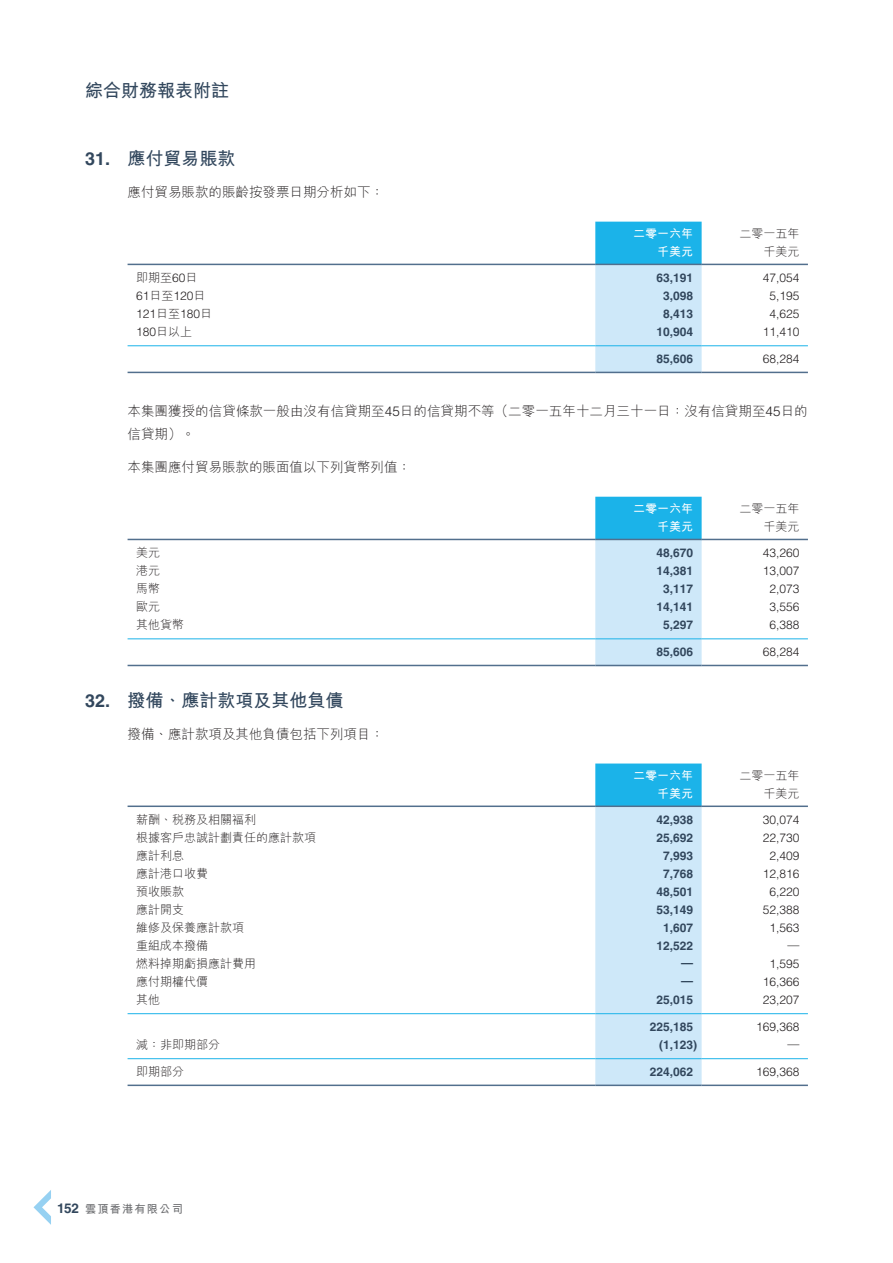
<style>
.page{position:relative;width:893px;height:1263px;background:#fff}
.page>*{position:absolute;margin:0;border:0;box-sizing:border-box;transform-origin:0 0}
._3__標題{font:700 18px "M Hei HK";color:#32475d}
._1__內文{font:300 13.5px/23.2px "M Hei HK";color:#231f20}
._9__表內文{font:300 12px "Helvetica LT Std";color:#231f20}
._9__表內文-2{font:700 12px "Helvetica LT Std";color:#32475d}
._9__表內文-3{font:300 12px "M Hei HK";color:#231f20}
._9__表內文-4{font:700 12px "M Hei HK";color:#fff}
.t1{font:700 11.25px "M Hei HK";letter-spacing:.1em;color:#6c6d70}
.s1{font-family:"Helvetica LT Std"}
.s2{font-family:"M Hei HK"}
.s3{font-family:"Helvetica LT Std";font-size:13.5px;color:#32475d}
</style>
<div class="page">
<svg style="left:33px;top:1190px;width:18px;height:35px"></svg>
<svg style="left:595px;top:222px;width:107px;height:150px;background:#9bd8f3"></svg>
<hr style="left:128px;top:264px;width:467px;height:1px;background:#526f8d">
<hr style="left:595px;top:264px;width:107px;height:1px;background:#526f8d">
<hr style="left:702px;top:264px;width:106px;height:1px;background:#526f8d">
<hr style="left:128px;top:345px;width:467px;height:1px;background:#1bb3e9">
<hr style="left:595px;top:345px;width:107px;height:1px;background:#1bb3e9">
<hr style="left:702px;top:345px;width:106px;height:1px;background:#1bb3e9">
<hr style="left:128px;top:372px;width:467px;height:1px;background:#526f8d">
<hr style="left:595px;top:372px;width:107px;height:1px;background:#526f8d">
<hr style="left:702px;top:372px;width:106px;height:1px;background:#526f8d">
<svg style="left:595px;top:497px;width:107px;height:168px;background:#a0daf4"></svg>
<hr style="left:128px;top:539px;width:467px;height:1px;background:#526f8d">
<hr style="left:595px;top:539px;width:107px;height:1px;background:#526f8d">
<hr style="left:702px;top:539px;width:106px;height:1px;background:#526f8d">
<hr style="left:128px;top:638px;width:467px;height:1px;background:#1bb3e9">
<hr style="left:595px;top:638px;width:107px;height:1px;background:#1bb3e9">
<hr style="left:702px;top:638px;width:106px;height:1px;background:#1bb3e9">
<hr style="left:128px;top:665px;width:467px;height:1px;background:#526f8d">
<hr style="left:595px;top:665px;width:107px;height:1px;background:#526f8d">
<hr style="left:702px;top:665px;width:106px;height:1px;background:#526f8d">
<svg style="left:595px;top:763px;width:107px;height:321px;background:#b6e1f6"></svg>
<hr style="left:128px;top:805px;width:467px;height:2px;background:#526f8d">
<hr style="left:595px;top:805px;width:107px;height:2px;background:#526f8d">
<hr style="left:702px;top:805px;width:106px;height:2px;background:#526f8d">
<hr style="left:128px;top:1013px;width:467px;height:1px;background:#1bb3e9">
<hr style="left:595px;top:1013px;width:107px;height:1px;background:#1bb3e9">
<hr style="left:702px;top:1013px;width:106px;height:1px;background:#1bb3e9">
<hr style="left:128px;top:1058px;width:467px;height:1px;background:#1bb3e9">
<hr style="left:595px;top:1058px;width:107px;height:1px;background:#1bb3e9">
<hr style="left:702px;top:1058px;width:106px;height:1px;background:#1bb3e9">
<hr style="left:128px;top:1084px;width:467px;height:2px;background:#526f8d">
<hr style="left:595px;top:1084px;width:107px;height:2px;background:#526f8d">
<hr style="left:702px;top:1084px;width:106px;height:2px;background:#526f8d">
<h1 class="_3__標題" style="left:85px;top:78px;width:145px">綜合財務報表附註</h1>
<p class="_3__標題" style="left:85px;top:145px;width:152px"><span class="s1">31.</span> 應付貿易賬款</p>
<p class="_1__內文" style="left:128px;top:180px;width:258px">應付貿易賬款的賬齡按發票日期分析如下：</p>
<p class="_9__表內文-4" style="left:633px;top:225px;width:61px">二零一六年</p>
<p class="_9__表內文-3" style="left:739px;top:228px;width:61px">二零一五年</p>
<p class="_9__表內文-4" style="left:657px;top:243px;width:37px">千美元</p>
<p class="_9__表內文-3" style="left:763px;top:246px;width:37px">千美元</p>
<p class="_9__表內文-3" style="left:136px;top:271px;width:63px">即期至<span class="s1">60</span>日</p>
<p class="_9__表內文-2" style="left:656px;top:270px;width:38px">63,191</p>
<p class="_9__表內文" style="left:763px;top:270px;width:38px">47,054</p>
<p class="_9__表內文" style="left:136px;top:288px;width:71px">61<span class="s2">日至</span>120<span class="s2">日</span></p>
<p class="_9__表內文-2" style="left:663px;top:288px;width:32px">3,098</p>
<p class="_9__表內文" style="left:769px;top:288px;width:32px">5,195</p>
<p class="_9__表內文" style="left:136px;top:306px;width:78px">121<span class="s2">日至</span>180<span class="s2">日</span></p>
<p class="_9__表內文-2" style="left:663px;top:306px;width:32px">8,413</p>
<p class="_9__表內文" style="left:769px;top:306px;width:32px">4,625</p>
<p class="_9__表內文" style="left:136px;top:324px;width:58px">180<span class="s2">日以上</span></p>
<p class="_9__表內文-2" style="left:656px;top:324px;width:38px">10,904</p>
<p class="_9__表內文" style="left:763px;top:324px;width:38px">11,410</p>
<p class="_9__表內文-2" style="left:656px;top:351px;width:38px">85,606</p>
<p class="_9__表內文" style="left:763px;top:351px;width:38px">68,284</p>
<p class="_1__內文" style="left:128px;top:399px;width:682px">本集團獲授的信貸條款一般由沒有信貸期至<span class="s1">45</span>日的信貸期不等（二零一五年十二月三十一日：沒有信貸期至<span class="s1">45</span>日的信貸期）。</p>
<p class="_1__內文" style="left:128px;top:455px;width:285px">本集團應付貿易賬款的賬面值以下列貨幣列值：</p>
<p class="_9__表內文-4" style="left:633px;top:500px;width:61px">二零一六年</p>
<p class="_9__表內文-3" style="left:739px;top:503px;width:61px">二零一五年</p>
<p class="_9__表內文-4" style="left:657px;top:518px;width:37px">千美元</p>
<p class="_9__表內文-3" style="left:763px;top:521px;width:37px">千美元</p>
<p class="_9__表內文-3" style="left:136px;top:546px;width:25px">美元</p>
<p class="_9__表內文-2" style="left:656px;top:545px;width:38px">48,670</p>
<p class="_9__表內文" style="left:763px;top:545px;width:38px">43,260</p>
<p class="_9__表內文-3" style="left:136px;top:564px;width:25px">港元</p>
<p class="_9__表內文-2" style="left:656px;top:563px;width:38px">14,381</p>
<p class="_9__表內文" style="left:763px;top:563px;width:38px">13,007</p>
<p class="_9__表內文-3" style="left:136px;top:582px;width:25px">馬幣</p>
<p class="_9__表內文-2" style="left:663px;top:581px;width:32px">3,117</p>
<p class="_9__表內文" style="left:769px;top:581px;width:32px">2,073</p>
<p class="_9__表內文-3" style="left:136px;top:600px;width:25px">歐元</p>
<p class="_9__表內文-2" style="left:656px;top:599px;width:38px">14,141</p>
<p class="_9__表內文" style="left:769px;top:599px;width:32px">3,556</p>
<p class="_9__表內文-3" style="left:136px;top:618px;width:49px">其他貨幣</p>
<p class="_9__表內文-2" style="left:663px;top:617px;width:32px">5,297</p>
<p class="_9__表內文" style="left:769px;top:617px;width:32px">6,388</p>
<p class="_9__表內文-2" style="left:656px;top:644px;width:38px">85,606</p>
<p class="_9__表內文" style="left:763px;top:644px;width:38px">68,284</p>
<p class="_3__標題" style="left:85px;top:687px;width:260px"><span class="s1">32.</span> 撥備、應計款項及其他負債</p>
<p class="_1__內文" style="left:128px;top:722px;width:258px">撥備、應計款項及其他負債包括下列項目：</p>
<p class="_9__表內文-4" style="left:633px;top:767px;width:61px">二零一六年</p>
<p class="_9__表內文-3" style="left:739px;top:769px;width:61px">二零一五年</p>
<p class="_9__表內文-4" style="left:657px;top:785px;width:37px">千美元</p>
<p class="_9__表內文-3" style="left:763px;top:787px;width:37px">千美元</p>
<p class="_9__表內文-3" style="left:136px;top:813px;width:122px">薪酬、稅務及相關褔利</p>
<p class="_9__表內文-2" style="left:656px;top:812px;width:38px">42,938</p>
<p class="_9__表內文" style="left:763px;top:812px;width:38px">30,074</p>
<p class="_9__表內文-3" style="left:136px;top:831px;width:182px">根據客戶忠誠計劃責任的應計款項</p>
<p class="_9__表內文-2" style="left:656px;top:830px;width:38px">25,692</p>
<p class="_9__表內文" style="left:763px;top:830px;width:38px">22,730</p>
<p class="_9__表內文-3" style="left:136px;top:849px;width:49px">應計利息</p>
<p class="_9__表內文-2" style="left:663px;top:848px;width:32px">7,993</p>
<p class="_9__表內文" style="left:769px;top:848px;width:32px">2,409</p>
<p class="_9__表內文-3" style="left:136px;top:867px;width:74px">應計港口收費</p>
<p class="_9__表內文-2" style="left:663px;top:866px;width:32px">7,768</p>
<p class="_9__表內文" style="left:763px;top:866px;width:38px">12,816</p>
<p class="_9__表內文-3" style="left:136px;top:885px;width:49px">預收賬款</p>
<p class="_9__表內文-2" style="left:656px;top:884px;width:38px">48,501</p>
<p class="_9__表內文" style="left:769px;top:884px;width:32px">6,220</p>
<p class="_9__表內文-3" style="left:136px;top:903px;width:49px">應計開支</p>
<p class="_9__表內文-2" style="left:656px;top:902px;width:38px">53,149</p>
<p class="_9__表內文" style="left:763px;top:902px;width:38px">52,388</p>
<p class="_9__表內文-3" style="left:136px;top:921px;width:110px">維修及保養應計款項</p>
<p class="_9__表內文-2" style="left:663px;top:920px;width:32px">1,607</p>
<p class="_9__表內文" style="left:769px;top:920px;width:32px">1,563</p>
<p class="_9__表內文-3" style="left:136px;top:939px;width:74px">重組成本撥備</p>
<p class="_9__表內文-2" style="left:656px;top:938px;width:38px">12,522</p>
<p class="_9__表內文" style="left:787px;top:937px;width:13px">—</p>
<p class="_9__表內文-3" style="left:136px;top:957px;width:122px">燃料掉期虧損應計費用</p>
<p class="_9__表內文-2" style="left:681px;top:955px;width:13px">—</p>
<p class="_9__表內文" style="left:769px;top:956px;width:32px">1,595</p>
<p class="_9__表內文-3" style="left:136px;top:975px;width:74px">應付期權代價</p>
<p class="_9__表內文-2" style="left:681px;top:973px;width:13px">—</p>
<p class="_9__表內文" style="left:763px;top:974px;width:38px">16,366</p>
<p class="_9__表內文-3" style="left:136px;top:993px;width:25px">其他</p>
<p class="_9__表內文-2" style="left:656px;top:992px;width:38px">25,015</p>
<p class="_9__表內文" style="left:763px;top:992px;width:38px">23,207</p>
<p class="_9__表內文-2" style="left:650px;top:1019px;width:45px">225,185</p>
<p class="_9__表內文" style="left:756px;top:1019px;width:45px">169,368</p>
<p class="_9__表內文-3" style="left:136px;top:1038px;width:86px">減：非即期部分</p>
<p class="_9__表內文-2" style="left:659px;top:1037px;width:40px">(1,123)</p>
<p class="_9__表內文" style="left:787px;top:1036px;width:13px">—</p>
<p class="_9__表內文-3" style="left:136px;top:1065px;width:49px">即期部分</p>
<p class="_9__表內文-2" style="left:650px;top:1064px;width:45px">224,062</p>
<p class="_9__表內文" style="left:756px;top:1064px;width:45px">169,368</p>
<p class="t1" style="left:57px;top:1200px;width:127px"><span class="s3">152</span> 雲頂香港有限公司</p>
</div>
